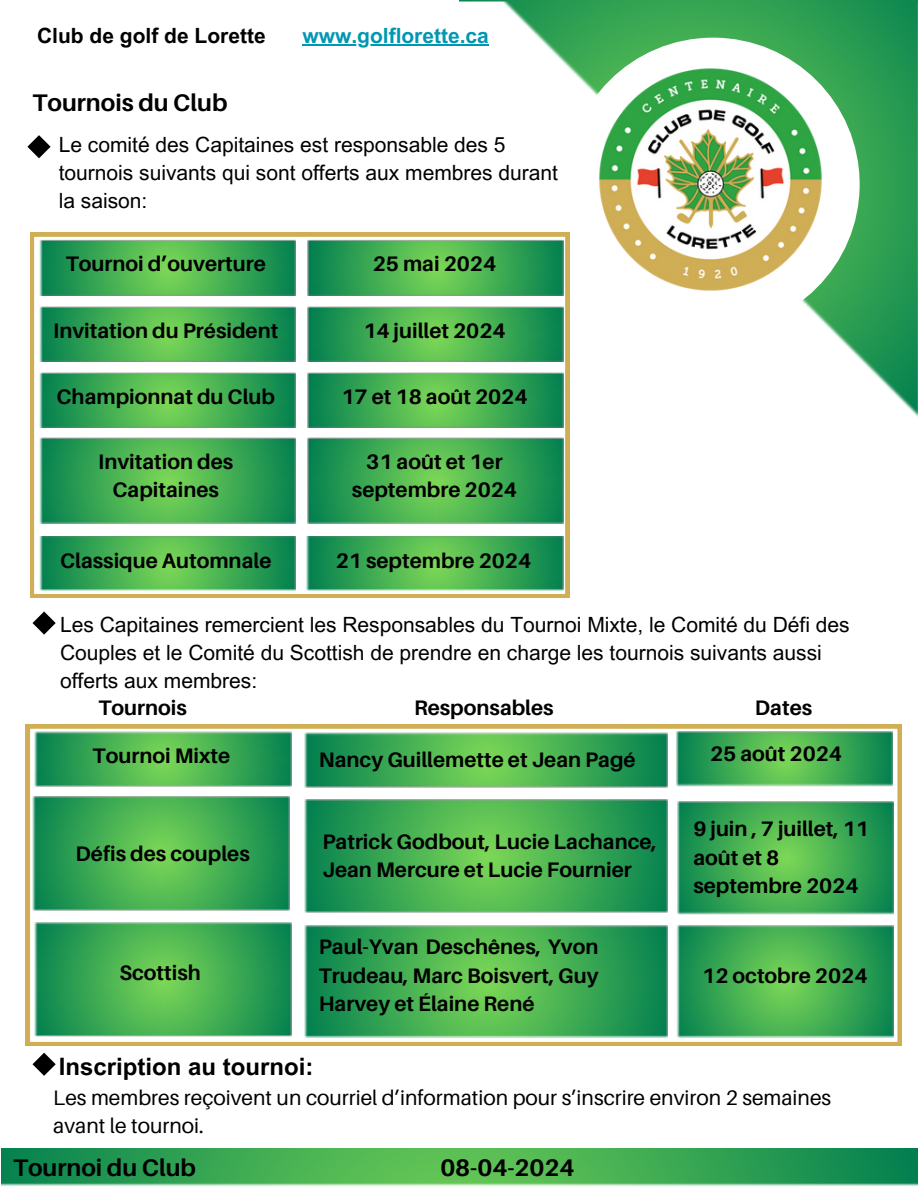
<style>
.page{position:relative;width:918px;height:1188px;background:#fff}
.page>*{position:absolute;margin:0;border:0;box-sizing:border-box;transform-origin:0 0}
.t1{font:700 24px "Aileron";color:#000}
.t2{font:700 24px "Arial MT Pro";color:#000}
.t3{font:700 21px/28.2px "Aileron";color:#000;text-align:center}
.t4{font:21px/28.2px "Arial MT Pro";color:#000}
.t5{font:21px/28.2px "Aileron";color:#000}
.t6{font:700 21px "Arial MT Pro";color:#000}
.t7{font:700 21px "Arial MT Pro";color:#0097b2}
</style>
<div class="page">
<img style="left:459px;top:0;width:459px;height:417px">
<div style="left:566px;top:38px;width:294px;height:293px;background:#fff;border-radius:50%"></div>
<svg style="left:30px;top:232px;width:540px;height:366px"></svg>
<img style="left:1px;top:1149px;width:917px;height:37px">
<svg style="left:26px;top:724px;width:876px;height:322px;background:#5db46b"></svg>
<svg style="left:27px;top:135px;width:24px;height:23px"></svg>
<svg style="left:33px;top:611px;width:23px;height:24px"></svg>
<svg style="left:33px;top:1053px;width:23px;height:23px"></svg>
<hr style="left:302px;top:44px;width:187px;height:1px;background:#0097b2">
<img style="left:573px;top:42px;width:274px;height:274px;border-radius:134px">
<h2 class="t6" style="left:37px;top:28px;width:230px">Club de golf de Lorette</h2>
<p class="t7" style="left:302px;top:28px;width:188px">www.golflorette.ca</p>
<h2 class="t1" style="left:33px;top:87px;width:196px">Tournois du Club</h2>
<h2 class="t4" style="left:59px;top:133px;width:501px">Le comité des Capitaines est responsable des 5 tournois suivants qui sont offerts aux membres durant la saison:</h2>
<p class="t3" style="left:66px;top:249px;width:202px">Tournoi d’ouverture</p>
<h2 class="t3" style="left:373px;top:249px;width:125px">25 mai 2024</h2>
<h2 class="t3" style="left:53px;top:316px;width:227px">Invitation du Président</h2>
<h2 class="t3" style="left:363px;top:316px;width:144px">14 juillet 2024</h2>
<p class="t3" style="left:57px;top:382px;width:220px">Championnat du Club</p>
<p class="t3" style="left:341px;top:382px;width:188px">17 et 18 août 2024</p>
<p class="t3" style="left:98px;top:447px;width:137px">Invitation des<br>Capitaines</p>
<p class="t3" style="left:352px;top:447px;width:167px">31 août et 1er septembre 2024</p>
<h2 class="t3" style="left:60px;top:546px;width:213px">Classique Automnale</h2>
<h2 class="t3" style="left:336px;top:546px;width:197px">21 septembre 2024</h2>
<h2 class="t4" style="left:60px;top:613px;width:791px">Les Capitaines remercient les Responsables du Tournoi Mixte, le Comité du Défi des<br>Couples et le Comité du Scottish de prendre en charge les tournois suivants aussi offerts aux membres:</h2>
<h1 class="t3" style="left:98px;top:693px;width:90px">Tournois</h1>
<p class="t3" style="left:414px;top:693px;width:141px">Responsables</p>
<p class="t3" style="left:755px;top:693px;width:59px">Dates</p>
<h2 class="t3" style="left:93px;top:741px;width:139px">Tournoi Mixte</h2>
<h2 class="t3" style="left:76px;top:840px;width:176px">Défis des couples</h2>
<h2 class="t3" style="left:319px;top:745px;width:318px">Nancy Guillemette et Jean Pagé</h2>
<p class="t3" style="left:323px;top:827px;width:336px;text-align:left">Patrick Godbout, Lucie Lachance,<br>Jean Mercure et Lucie Fournier</p>
<p class="t3" style="left:119px;top:959px;width:83px">Scottish</p>
<p class="t3" style="left:319px;top:933px;width:281px;text-align:justify">Paul-Yvan Deschênes, Yvon Trudeau, Marc Boisvert, Guy Harvey et Élaine René</p>
<h2 class="t2" style="left:59px;top:1058px;width:256px">Inscription au tournoi:</h2>
<h2 class="t3" style="left:710px;top:739px;width:133px">25 août 2024</h2>
<h2 class="t3" style="left:693px;top:815px;width:177px;text-align:left">9 juin , 7 juillet, 11 août et 8 septembre 2024</h2>
<p class="t3" style="left:702px;top:961px;width:167px">12 octobre 2024</p>
<p class="t5" style="left:53px;top:1083px;width:779px">Les membres reçoivent un courriel d’information pour s’inscrire environ 2 semaines avant le tournoi.</p>
<p class="t1" style="left:13px;top:1153px;width:184px">Tournoi du Club</p>
<p class="t1" style="left:440px;top:1153px;width:136px">08-04-2024</p>
</div>
